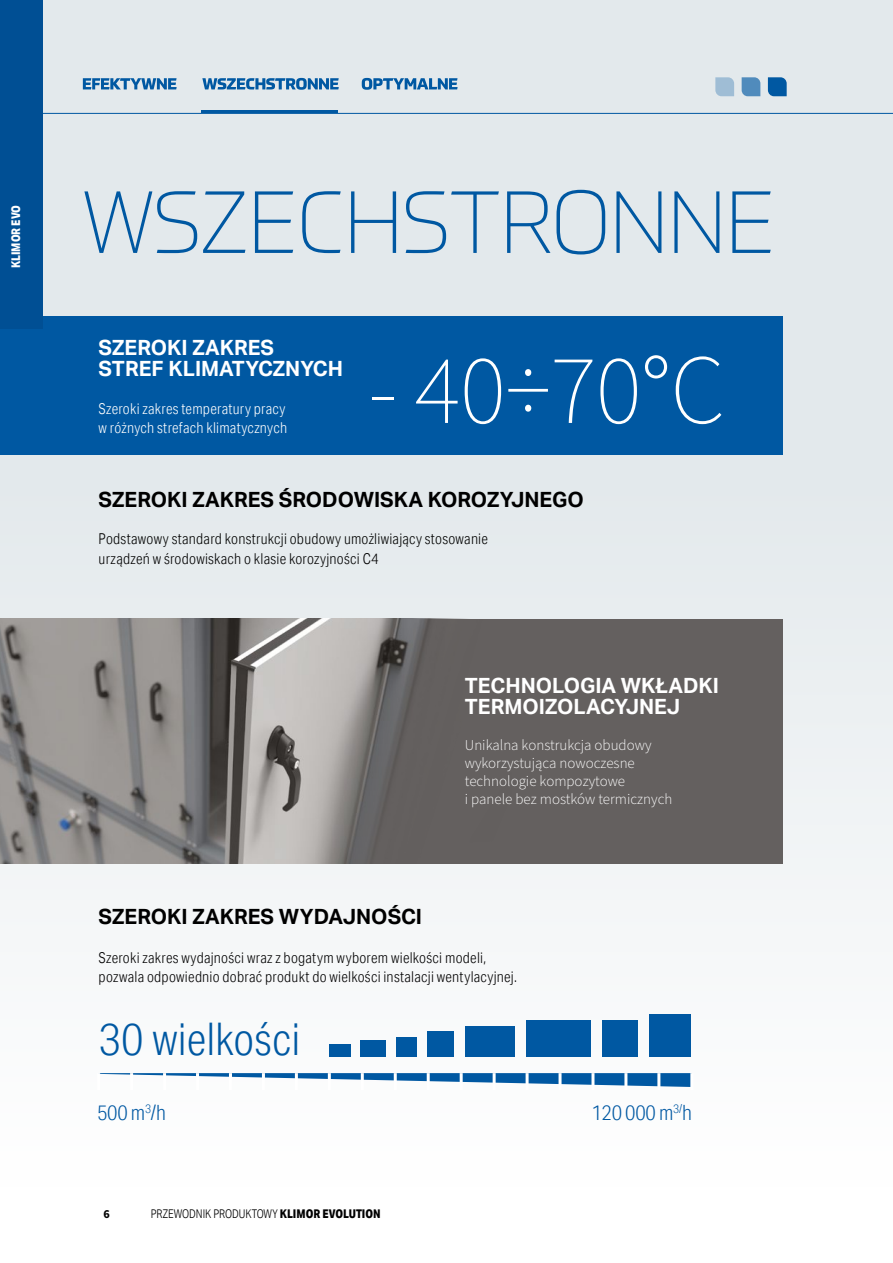
<style>
.page{position:relative;width:893px;height:1263px;background:#fff}
.page>*{position:absolute;margin:0;border:0;box-sizing:border-box;transform-origin:0 0}
.t1{font:200 99px "Source Sans Pro";color:#fff}
.t2{font:100 86.4px "Prometo Trial";letter-spacing:-.02em;color:#0058a2}
.t3{font:300 45px "Aktiv Grotesk Cd";color:#0058a2}
.t4{font:700 21px/21px "Aktiv Grotesk";color:#fff}
.t5{font:700 21px "Aktiv Grotesk";color:#000}
.t6{font:300 21px "Aktiv Grotesk Cd";letter-spacing:-.01em;color:#0058a2}
.t7{font:300 15px/19.5px "Aktiv Grotesk Cd";letter-spacing:.015em;color:#000}
.t8{font:300 15px/18px "Source Sans Pro";color:#fff}
.t9{font:300 15px/19.5px "Aktiv Grotesk Cd";letter-spacing:.015em;color:#fff}
.t10{font:300 12px "Aktiv Grotesk Cd";color:#000}
.t11{font:800 12px "Aktiv Grotesk Cd";color:#fff}
.t12{font:700 12px "Source Sans Pro";color:#000}
.s1{font-weight:300}
.s2{font-weight:800}
</style>
<div class="page">
<div style="left:0;top:0;width:893px;height:1186px;background:linear-gradient(to bottom,#dae3e7,#f9fafa)"></div>
<div style="left:0;top:619px;width:782px;height:244px;background:#64605f"></div>
<img style="left:0;top:619px;width:430px;height:244px">
<div style="left:329px;top:1044px;width:22px;height:13px;background:#0058a2"></div>
<div style="left:526px;top:1020px;width:64px;height:37px;background:#0058a2"></div>
<div style="left:603px;top:1020px;width:35px;height:37px;background:#0058a2"></div>
<div style="left:650px;top:1014px;width:41px;height:43px;background:#0058a2"></div>
<div style="left:360px;top:1041px;width:26px;height:16px;background:#0058a2"></div>
<div style="left:465px;top:1026px;width:49px;height:31px;background:#0058a2"></div>
<div style="left:396px;top:1037px;width:20px;height:20px;background:#0058a2"></div>
<div style="left:427px;top:1031px;width:27px;height:26px;background:#0058a2"></div>
<hr style="left:0;top:113px;width:893px;height:1px;background:#0058a2">
<div style="left:0;top:316px;width:782px;height:138px;background:#0058a2"></div>
<svg style="left:768px;top:77px;width:19px;height:19px"></svg>
<svg style="left:742px;top:77px;width:18px;height:19px"></svg>
<svg style="left:715px;top:77px;width:19px;height:19px"></svg>
<svg style="left:100px;top:1073px;width:590px;height:14px"></svg>
<hr style="left:97px;top:1073px;width:3px;height:17px;background:#fff">
<hr style="left:130px;top:1073px;width:3px;height:17px;background:#fff">
<hr style="left:163px;top:1073px;width:3px;height:17px;background:#fff">
<hr style="left:196px;top:1073px;width:3px;height:17px;background:#fff">
<hr style="left:229px;top:1073px;width:3px;height:17px;background:#fff">
<hr style="left:262px;top:1073px;width:3px;height:17px;background:#fff">
<hr style="left:295px;top:1073px;width:3px;height:17px;background:#fff">
<hr style="left:328px;top:1073px;width:3px;height:17px;background:#fff">
<hr style="left:361px;top:1073px;width:3px;height:17px;background:#fff">
<hr style="left:394px;top:1073px;width:3px;height:17px;background:#fff">
<hr style="left:427px;top:1073px;width:3px;height:17px;background:#fff">
<hr style="left:460px;top:1073px;width:3px;height:17px;background:#fff">
<hr style="left:493px;top:1073px;width:3px;height:17px;background:#fff">
<hr style="left:526px;top:1073px;width:3px;height:17px;background:#fff">
<hr style="left:559px;top:1073px;width:3px;height:17px;background:#fff">
<hr style="left:591px;top:1073px;width:3px;height:17px;background:#fff">
<hr style="left:624px;top:1073px;width:3px;height:17px;background:#fff">
<hr style="left:657px;top:1073px;width:3px;height:17px;background:#fff">
<hr style="left:690px;top:1073px;width:3px;height:17px;background:#fff">
<svg style="left:83px;top:78px;width:375px;height:12px;background:#72a1c7"></svg>
<hr style="left:201px;top:110px;width:137px;height:3px;background:#0058a2">
<div style="left:0;top:0;width:43px;height:158px;background:#004f94"></div>
<div style="left:0;top:158px;width:43px;height:158px;background:#004f94"></div>
<div style="left:0;top:316px;width:43px;height:12px;background:#004f94"></div>
<p class="t11" style="left:8px;top:268px;width:65px;rotate:-90deg">KLIMOR EVO</p>
<h2 class="t2" style="left:81px;top:171px;width:696px">WSZECHSTRONNE</h2>
<h3 class="t4" style="left:99px;top:337px;width:246px">SZEROKI ZAKRES<br>STREF KLIMATYCZNYCH</h3>
<p class="t9" style="left:99px;top:399px;width:190px">Szeroki zakres temperatury pracy w różnych strefach klimatycznych</p>
<h1 class="t1" style="left:368px;top:324px;width:359px">- 40÷70<span class="s1">°</span>C</h1>
<h3 class="t5" style="left:99px;top:487px;width:487px">SZEROKI ZAKRES ŚRODOWISKA KOROZYJNEGO</h3>
<p class="t7" style="left:99px;top:529px;width:391px">Podstawowy standard konstrukcji obudowy umożliwiający stosowanie urządzeń w środowiskach o klasie korozyjności C4</p>
<h3 class="t4" style="left:465px;top:675px;width:256px">TECHNOLOGIA WKŁADKI<br>TERMOIZOLACYJNEJ</h3>
<p class="t8" style="left:465px;top:736px;width:209px">Unikalna konstrukcja obudowy wykorzystująca nowoczesne technologie kompozytowe<br>i panele bez mostków termicznych</p>
<h3 class="t5" style="left:99px;top:904px;width:325px">SZEROKI ZAKRES WYDAJNOŚCI</h3>
<p class="t7" style="left:99px;top:948px;width:420px">Szeroki zakres wydajności wraz z bogatym wyborem wielkości modeli, pozwala odpowiednio dobrać produkt do wielkości instalacji wentylacyjnej.</p>
<h3 class="t3" style="left:99px;top:1013px;width:203px">30 wielkości</h3>
<h3 class="t6" style="left:97px;top:1100px;width:70px">500 m<sup>3</sup>/h</h3>
<h3 class="t6" style="left:591px;top:1100px;width:102px">120 000 m<sup>3/</sup>h</h3>
<p class="t12" style="left:104px;top:1206px;width:8px">6</p>
<p class="t10" style="left:151px;top:1206px;width:231px">PRZEWODNIK PRODUKTOWY <span class="s2">KLIMOR EVOLUTION</span></p>
</div>
